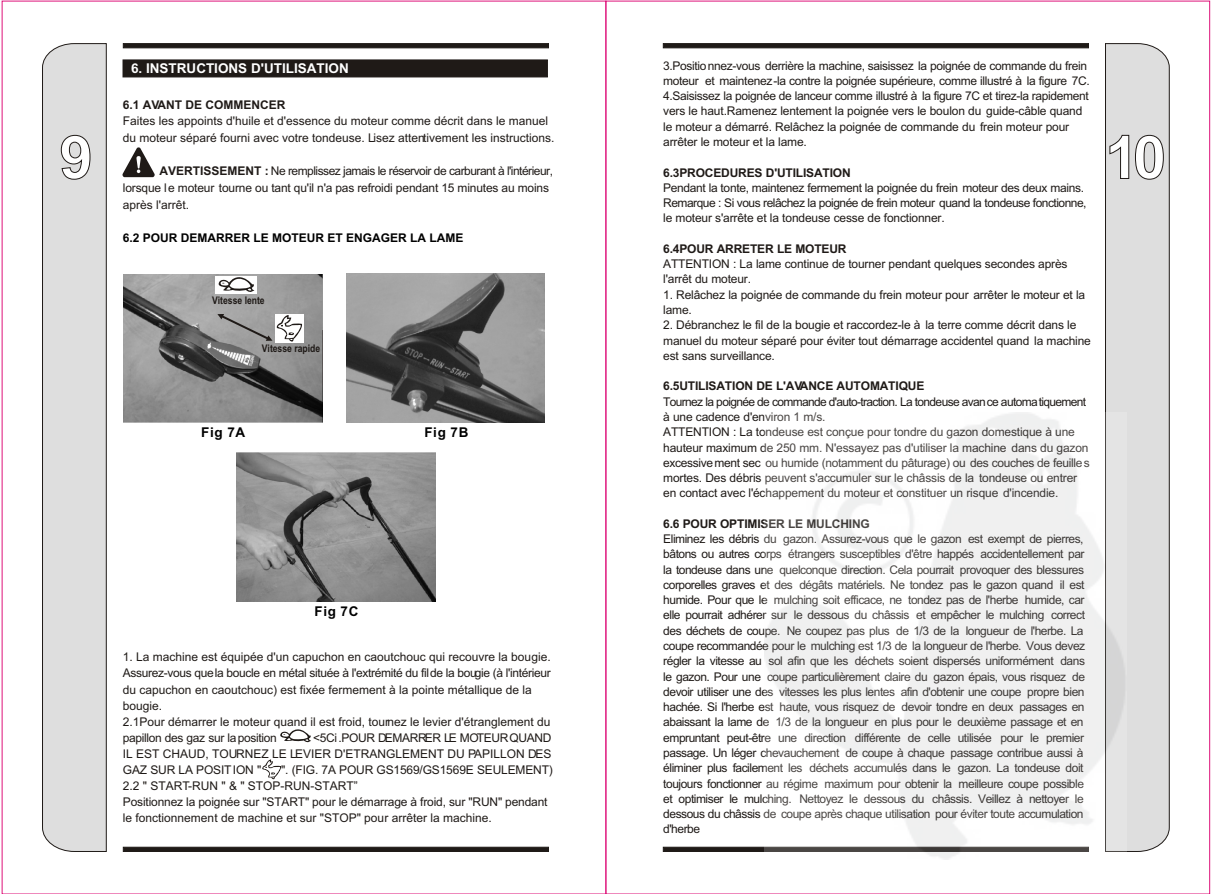
<style>
.page{position:relative;width:1212px;height:894px;background:#fff}
.page>*{position:absolute;margin:0;border:0;box-sizing:border-box;transform-origin:0 0}
.t1{font:700 13.5px "Arial";color:#fff}
.t2{font:700 13.5px "Arial";letter-spacing:.055em;color:#000}
.t3{font:12px/15.3px "Arial TUR";letter-spacing:-.03em;color:#1f1a17}
.t4{font:12px/16px "Arial TUR";color:#1f1a17}
.t5{font:700 12px "Arial TUR";letter-spacing:-.015em;color:#1f1a17}
.t6{font:700 12px "Arial";color:#000}
.t7{font:700 10.5px "Arial Narrow";color:#1f1a17}
.s1{font-weight:700}
</style>
<div class="page">
<svg style="left:123px;top:43px;width:426px;height:5px;background:#231e1b"></svg>
<div style="left:42px;top:43px;width:65px;height:809px;background:#dedede"></div>
<svg style="left:123px;top:847px;width:426px;height:5px;background:#211c19"></svg>
<svg style="left:61px;top:135px;width:29px;height:45px"></svg>
<svg style="left:663px;top:43px;width:426px;height:5px;background:#231e1b"></svg>
<div style="left:1105px;top:43px;width:65px;height:809px;background:#dedede"></div>
<svg style="left:663px;top:847px;width:101px;height:5px"></svg>
<svg style="left:1110px;top:135px;width:19px;height:44px"></svg>
<svg style="left:1135px;top:135px;width:29px;height:45px"></svg>
<svg style="left:122px;top:147px;width:33px;height:30px"></svg>
<img style="left:124px;top:274px;width:198px;height:149px">
<img style="left:237px;top:453px;width:198px;height:149px">
<div style="left:215px;top:276px;width:42px;height:18px;background:#fff"></div>
<svg style="left:219px;top:277px;width:36px;height:15px"></svg>
<div style="left:275px;top:314px;width:29px;height:29px;background:#fff"></div>
<svg style="left:217px;top:314px;width:86px;height:28px"></svg>
<svg style="left:280px;top:729px;width:31px;height:14px"></svg>
<svg style="left:262px;top:759px;width:19px;height:20px"></svg>
<img style="left:347px;top:274px;width:198px;height:149px">
<div style="left:123px;top:60px;width:425px;height:17px;background:#1f1a17"></div>
<img style="left:764px;top:413px;width:363px;height:447px">
<p class="t1" style="left:131px;top:63px;width:219px">6. INSTRUCTIONS D'UTILISATION</p>
<p class="t5" style="left:123px;top:100px;width:164px">6.1 AVANT DE COMMENCER</p>
<p class="t4" style="left:123px;top:114px;width:433px;line-height:16.6px">Faites les appoints d'huile et d'essence du moteur comme décrit dans le manuel du moteur séparé fourni avec votre tondeuse. Lisez attentivement les instructions.</p>
<p class="t3" style="left:123px;top:164px;width:432px;line-height:16.6px;text-indent:37px"><span class="s1">AVERTISSEMENT :</span> Ne remplissez jamais le réservoir de carburant à l'intérieur, lorsque le moteur tourne ou tant qu'il n'a pas refroidi pendant 15 minutes au moins après l'arrêt.</p>
<p class="t6" style="left:123px;top:233px;width:342px">6.2 POUR DEMARRER LE MOTEUR ET ENGAGER LA LAME</p>
<p class="t7" style="left:212px;top:293px;width:54px">Vitesse lente</p>
<p class="t7" style="left:262px;top:341px;width:60px">Vitesse rapide</p>
<p class="t2" style="left:201px;top:427px;width:46px">Fig 7A</p>
<p class="t2" style="left:424px;top:427px;width:45px">Fig 7B</p>
<p class="t2" style="left:315px;top:606px;width:45px">Fig 7C</p>
<p class="t4" style="left:123px;top:650px;width:429px">1. La machine est équipée d'un capuchon en caoutchouc qui recouvre la bougie.<br>Assurez-vous que la boucle en métal située à l'extrémité du fil de la bougie (à l'intérieur du capuchon en caoutchouc) est fixée fermement à la pointe métallique de la bougie.<br>2.1Pour démarrer le moteur quand il est froid, tournez le levier d'étranglement du papillon des gaz sur la position</p>
<p class="t3" style="left:123px;top:731px;width:430px;line-height:16px;text-align:justify;text-indent:190px">&lt;5Ci.POUR DEMARRER LE MOTEUR QUAND IL EST CHAUD, TOURNEZ LE LEVIER D'ETRANGLEMENT DU PAPILLON DES GAZ SUR LA POSITION "</p>
<p class="t3" style="left:123px;top:763px;width:431px;line-height:16px;text-indent:158px">". (FIG. 7A POUR GS1569/GS1569E SEULEMENT)<br>2.2 " START-RUN " &amp; " STOP-RUN-START”<br>Positionnez la poignée sur "START" pour le démarrage à froid, sur "RUN" pendant le fonctionnement de machine et sur "STOP" pour arrêter la machine.</p>
<p class="t3" style="left:663px;top:59px;width:428px">3.Positionnez-vous derrière la machine, saisissez la poignée de commande du frein moteur et maintenez-la contre la poignée supérieure, comme illustré à la figure 7C.<br>4.Saisissez la poignée de lanceur comme illustré à la figure 7C et tirez-la rapidement vers le haut.Ramenez lentement la poignée vers le boulon du guide-câble quand le moteur a démarré. Relâchez la poignée de commande du frein moteur pour arrêter le moteur et la lame.</p>
<p class="t5" style="left:663px;top:168px;width:189px">6.3PROCEDURES D'UTILISATION</p>
<p class="t3" style="left:663px;top:181px;width:425px">Pendant la tonte, maintenez fermement la poignée du frein moteur des deux mains.<br>Remarque : Si vous relâchez la poignée de frein moteur quand la tondeuse fonctionne, le moteur s'arrête et la tondeuse cesse de fonctionner.</p>
<p class="t5" style="left:663px;top:244px;width:185px">6.4POUR ARRETER LE MOTEUR</p>
<p class="t3" style="left:663px;top:257px;width:406px">ATTENTION : La lame continue de tourner pendant quelques secondes après l'arrêt du moteur.</p>
<p class="t3" style="left:663px;top:288px;width:423px">1. Relâchez la poignée de commande du frein moteur pour arrêter le moteur et la lame.</p>
<p class="t3" style="left:663px;top:319px;width:429px">2. Débranchez le fil de la bougie et raccordez-le à la terre comme décrit dans le manuel du moteur séparé pour éviter tout démarrage accidentel quand la machine est sans surveillance.</p>
<p class="t5" style="left:663px;top:382px;width:263px">6.5UTILISATION DE L'AVANCE AUTOMATIQUE</p>
<p class="t3" style="left:663px;top:395px;width:428px">Tournez la poignée de commande d'auto-traction. La tondeuse avance automatiquement à une cadence d'environ 1 m/s.<br>ATTENTION : La tondeuse est conçue pour tondre du gazon domestique à une hauteur maximum de 250 mm. N'essayez pas d'utiliser la machine dans du gazon excessivement sec ou humide (notamment du pâturage) ou des couches de feuilles mortes. Des débris peuvent s'accumuler sur le châssis de la tondeuse ou entrer en contact avec l'échappement du moteur et constituer un risque d'incendie.</p>
<p class="t5" style="left:663px;top:519px;width:208px">6.6 POUR OPTIMISER LE MULCHING</p>
<p class="t3" style="left:663px;top:532px;width:423px">Eliminez les débris du gazon. Assurez-vous que le gazon est exempt de pierres, bâtons ou autres corps étrangers susceptibles d'être happés accidentellement par la tondeuse dans une quelconque direction. Cela pourrait provoquer des blessures corporelles graves et des dégâts matériels. Ne tondez pas le gazon quand il est humide. Pour que le mulching soit efficace, ne tondez pas de l'herbe humide, car elle pourrait adhérer sur le dessous du châssis et empêcher le mulching correct des déchets de coupe. Ne coupez pas plus de 1/3 de la longueur de l'herbe. La coupe recommandée pour le mulching est 1/3 de la longueur de l'herbe. Vous devez régler la vitesse au sol afin que les déchets soient dispersés uniformément dans le gazon. Pour une coupe particulièrement claire du gazon épais, vous risquez de devoir utiliser une des vitesses les plus lentes afin d'obtenir une coupe propre bien hachée. Si l'herbe est haute, vous risquez de devoir tondre en deux passages en abaissant la lame de 1/3 de la longueur en plus pour le deuxième passage et en empruntant peut-être une direction différente de celle utilisée pour le premier passage. Un léger chevauchement de coupe à chaque passage contribue aussi à éliminer plus facilement les déchets accumulés dans le gazon. La tondeuse doit toujours fonctionner au régime maximum pour obtenir la meilleure coupe possible et optimiser le mulching. Nettoyez le dessous du châssis. Veillez à nettoyer le dessous du châssis de coupe après chaque utilisation pour éviter toute accumulation d'herbe</p>
</div>
